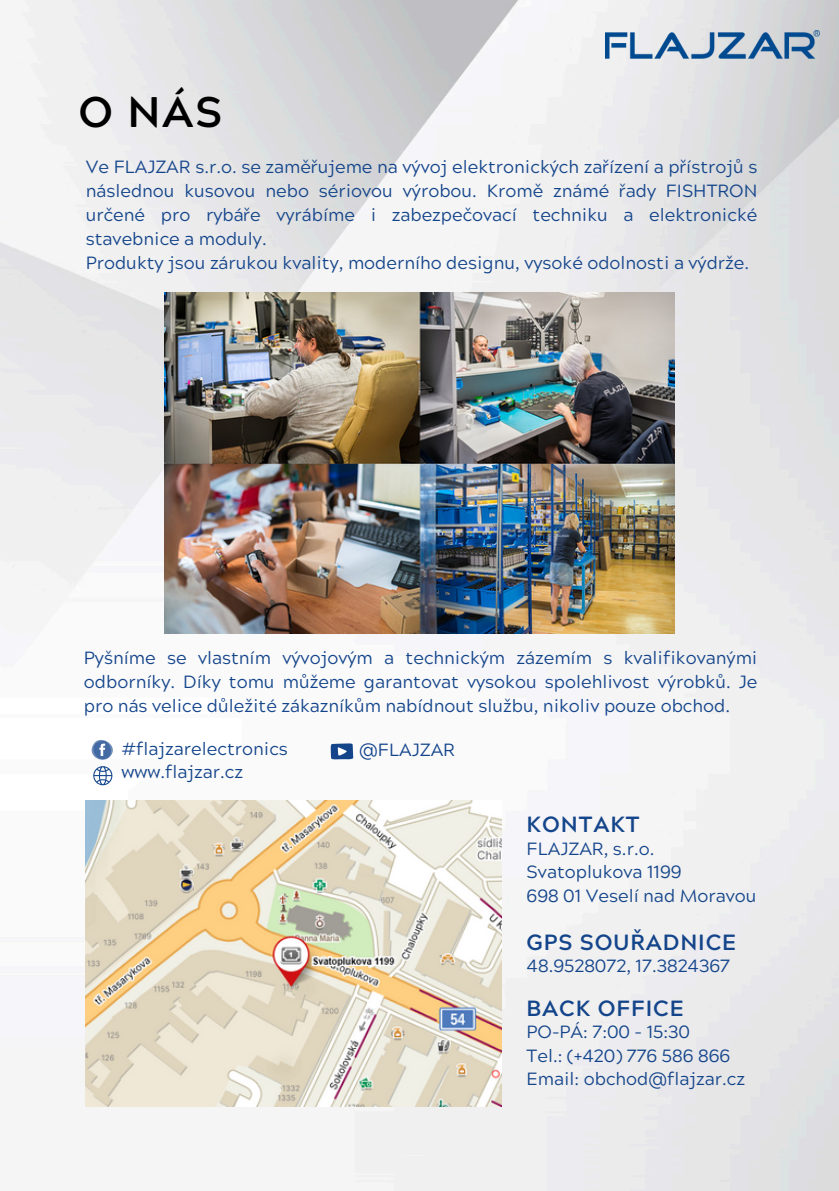
<style>
.page{position:relative;width:839px;height:1191px;background:#fff}
.page>*{position:absolute;margin:0;border:0;box-sizing:border-box;transform-origin:0 0}
.t1{font:700 42.8px "Acherus Grotesque";color:#000}
.t2{font:700 22px "Acherus Grotesque";letter-spacing:.04em;color:#14458b}
.t3{font:17.6px/24px "Acherus Grotesque";color:#14458b;text-align:justify}
</style>
<div class="page">
<img style="left:0;top:0;width:838px;height:1191px">
<img style="left:86px;top:801px;width:415px;height:306px">
<svg style="left:86px;top:734px;width:32px;height:51px"></svg>
<svg style="left:331px;top:743px;width:22px;height:17px"></svg>
<img style="left:164px;top:293px;width:510px;height:340px">
<img style="left:605px;top:31px;width:215px;height:30px">
<h2 class="t1" style="left:79px;top:95px;width:146px">O NÁS</h2>
<p class="t3" style="left:86px;top:157px;width:673px">Ve FLAJZAR s.r.o. se zaměřujeme na vývoj elektronických zařízení a přístrojů s následnou kusovou nebo sériovou výrobou. Kromě známé řady FISHTRON určené pro rybáře vyrábíme i zabezpečovací techniku a elektronické stavebnice a moduly.</p>
<p class="t3" style="left:86px;top:253px;width:664px">Produkty jsou zárukou kvality, moderního designu, vysoké odolnosti a výdrže.</p>
<p class="t3" style="left:84px;top:649px;width:675px">Pyšníme se vlastním vývojovým a technickým zázemím s kvalifikovanými odborníky. Díky tomu můžeme garantovat vysokou spolehlivost výrobků. Je pro nás velice důležité zákazníkům nabídnout službu, nikoliv pouze obchod.</p>
<p class="t3" style="left:121px;top:739px;width:168px">#flajzarelectronics</p>
<h2 class="t3" style="left:121px;top:762px;width:123px">www.flajzar.cz</h2>
<p class="t3" style="left:359px;top:741px;width:97px">@FLAJZAR</p>
<p class="t2" style="left:526px;top:816px;width:114px">KONTAKT</p>
<p class="t3" style="left:526px;top:839px;width:129px">FLAJZAR, s.r.o.</p>
<p class="t3" style="left:526px;top:862px;width:157px">Svatoplukova 1199</p>
<p class="t3" style="left:526px;top:886px;width:231px">698 01 Veselí nad Moravou</p>
<p class="t2" style="left:526px;top:933px;width:211px">GPS SOUŘADNICE</p>
<p class="t3" style="left:526px;top:957px;width:205px">48.9528072, 17.3824367</p>
<p class="t2" style="left:526px;top:999px;width:158px">BACK OFFICE</p>
<p class="t3" style="left:526px;top:1022px;width:165px">PO-PÁ: 7:00 - 15:30</p>
<p class="t3" style="left:526px;top:1046px;width:205px">Tel.: (+420) 776 586 866</p>
<h3 class="t3" style="left:526px;top:1070px;width:220px">Email: obchod@flajzar.cz</h3>
</div>
